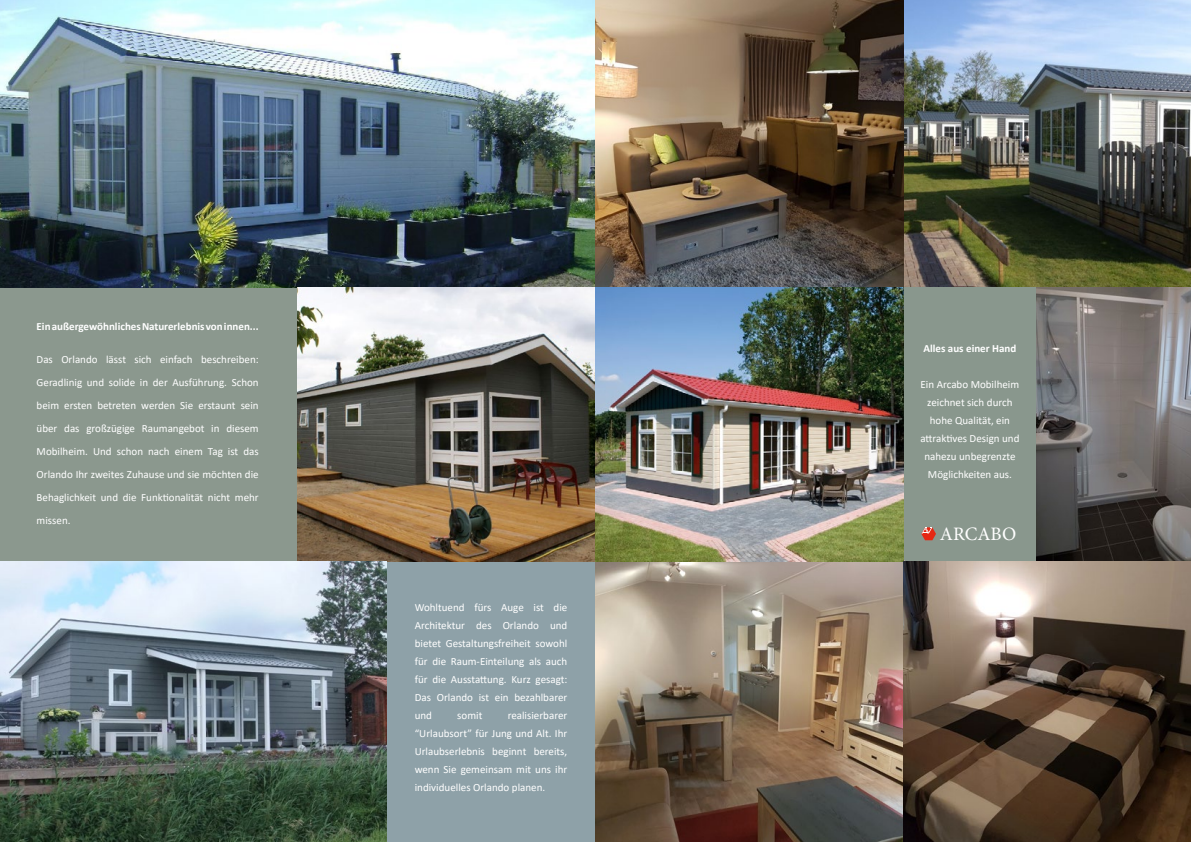
<style>
.page{position:relative;width:1191px;height:842px;background:#fff}
.page>*{position:absolute;margin:0;border:0;box-sizing:border-box;transform-origin:0 0}
.t1{font:19px "Minion Pro";color:#fff}
.t2{font:11px/18px "Calibri";color:#fff;text-align:justify}
.t3{font:700 11px "Calibri";color:#fff}
</style>
<div class="page">
<div style="left:902px;top:286px;width:135px;height:275px;background:#89978d"></div>
<div style="left:0;top:287px;width:297px;height:280px;background:#8b988e"></div>
<svg style="left:921px;top:527px;width:15px;height:13px"></svg>
<div style="left:386px;top:561px;width:210px;height:281px;background:#8ea1a8"></div>
<img style="left:0;top:0;width:1191px;height:287px">
<img style="left:297px;top:288px;width:299px;height:273px">
<img style="left:0;top:561px;width:386px;height:281px">
<img style="left:596px;top:286px;width:308px;height:556px">
<img style="left:1036px;top:286px;width:155px;height:275px">
<img style="left:903px;top:561px;width:288px;height:281px">
<p class="t3" style="left:37px;top:319px;width:224px">Ein außergewöhnliches Naturerlebnis von innen...</p>
<p class="t2" style="left:37px;top:348px;width:224px;line-height:23px">Das Orlando lässt sich einfach beschreiben:<br>Geradlinig und solide in der Ausführung. Schon beim ersten betreten werden Sie erstaunt sein über das großzügige Raumangebot in diesem Mobilheim. Und schon nach einem Tag ist das Orlando Ihr zweites Zuhause und sie möchten die Behaglichkeit und die Funktionalität nicht mehr missen.</p>
<p class="t2" style="left:415px;top:598px;width:154px">Wohltuend fürs Auge ist die Architektur des Orlando und bietet Gestaltungsfreiheit sowohl für die Raum-Einteilung als auch für die Ausstattung. Kurz gesagt:<br>Das Orlando ist ein bezahlbarer und</p>
<p class="t2" style="left:415px;top:706px;width:154px;text-indent:93px">realisierbarer “Urlaubsort” für Jung und Alt. Ihr Urlaubserlebnis beginnt bereits, wenn Sie gemeinsam mit uns ihr individuelles Orlando planen.</p>
<p class="t2" style="left:457px;top:706px;width:27px">somit</p>
<p class="t3" style="left:923px;top:340px;width:94px">Alles aus einer Hand</p>
<p class="t2" style="left:920px;top:375px;width:101px;text-align:center">Ein Arcabo Mobilheim zeichnet sich durch hohe Qualität, ein attraktives Design und nahezu unbegrenzte<br>Möglichkeiten aus.</p>
<h1 class="t1" style="left:940px;top:521px;width:78px">ARCABO</h1>
</div>
